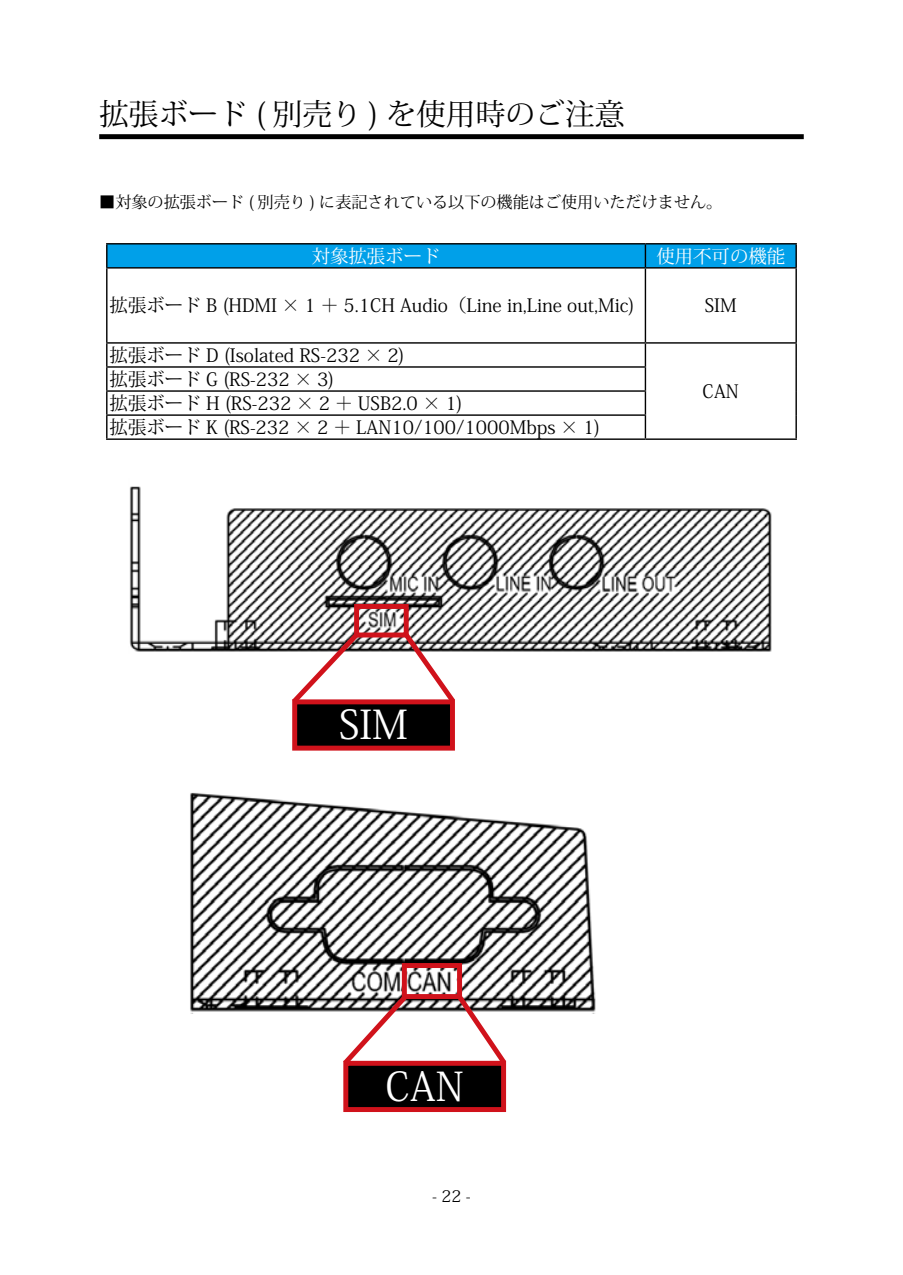
<style>
.page{position:relative;width:903px;height:1275px;background:#fff}
.page>*{position:absolute;margin:0;border:0;box-sizing:border-box;transform-origin:0 0}
.t1{font:39.73px "Koz Min Pro";color:#fff}
.t2{font:29.75px "Koz Min Pro";color:#000}
.t3{font:18.38px/24.2px "Koz Min Pro";color:#000}
.t4{font:18.38px "Koz Min Pro";color:#fff}
.t5{font:16.1px "Koz Min Pro";color:#000}
</style>
<div class="page">
<div style="left:99px;top:134px;width:705px;height:5px;background:#000"></div>
<img style="left:190px;top:792px;width:406px;height:221px">
<img style="left:129px;top:486px;width:643px;height:166px">
<hr style="left:106px;top:243px;width:539px;height:1px;background:#000">
<hr style="left:645px;top:243px;width:152px;height:1px;background:#000">
<div style="left:106px;top:244px;width:689px;height:23px;background:#00a0e9"></div>
<hr style="left:795px;top:244px;width:2px;height:23px;background:#000">
<hr style="left:106px;top:267px;width:539px;height:2px;background:#000">
<hr style="left:106px;top:269px;width:1px;height:73px;background:#000">
<hr style="left:645px;top:267px;width:152px;height:2px;background:#000">
<hr style="left:645px;top:269px;width:1px;height:73px;background:#000">
<hr style="left:795px;top:269px;width:2px;height:73px;background:#000">
<hr style="left:106px;top:342px;width:539px;height:2px;background:#000">
<hr style="left:645px;top:342px;width:152px;height:2px;background:#000">
<hr style="left:795px;top:344px;width:2px;height:23px;background:#000">
<hr style="left:106px;top:366px;width:540px;height:2px;background:#000">
<hr style="left:795px;top:367px;width:2px;height:24px;background:#000">
<hr style="left:106px;top:390px;width:540px;height:2px;background:#000">
<hr style="left:795px;top:391px;width:2px;height:24px;background:#000">
<hr style="left:106px;top:414px;width:540px;height:2px;background:#000">
<svg style="left:106px;top:344px;width:1px;height:94px"></svg>
<svg style="left:645px;top:344px;width:1px;height:94px"></svg>
<hr style="left:795px;top:415px;width:2px;height:23px;background:#000">
<hr style="left:106px;top:438px;width:539px;height:2px;background:#000">
<hr style="left:645px;top:438px;width:152px;height:2px;background:#000">
<div style="left:354px;top:604px;width:55px;height:33px;border:5px solid #d0121b"></div>
<div style="left:402px;top:963px;width:60px;height:36px;border:5px solid #d0121b"></div>
<svg style="left:287px;top:627px;width:77px;height:72px"></svg>
<svg style="left:399px;top:628px;width:61px;height:71px"></svg>
<div style="left:295px;top:702px;width:157px;height:46px;background:#000"></div>
<div style="left:292px;top:699px;width:163px;height:52px;border:5px solid #d0121b"></div>
<svg style="left:338px;top:990px;width:74px;height:71px"></svg>
<svg style="left:453px;top:990px;width:58px;height:79px"></svg>
<div style="left:346px;top:1063px;width:158px;height:46px;background:#000"></div>
<div style="left:343px;top:1061px;width:163px;height:51px;border:5px solid #d0121b"></div>
<h2 class="t2" style="left:99px;top:93px;width:527px">拡張ボード ( 別売り ) を使用時のご注意</h2>
<p class="t5" style="left:99px;top:191px;width:625px">■対象の拡張ボード ( 別売り ) に表記されている以下の機能はご使用いただけません。</p>
<p class="t4" style="left:312px;top:243px;width:130px">対象拡張ボード</p>
<p class="t3" style="left:110px;top:293px;width:526px">拡張ボード B (HDMI × 1 ＋ 5.1CH Audio（Line in,Line out,Mic)</p>
<p class="t3" style="left:110px;top:342px;width:297px">拡張ボード D (Isolated RS-232 × 2(拡張ボード G (RS-232 × 3(</p>
<p class="t3" style="left:110px;top:391px;width:492px">拡張ボード H (RS-232 × 2 ＋ USB2.0 × 1(<br>拡張ボード K (RS-232 × 2 ＋ LAN10/100/1000Mbps × 1(</p>
<p class="t4" style="left:656px;top:243px;width:130px">使用不可の機能</p>
<p class="t3" style="left:705px;top:293px;width:34px">SIM</p>
<p class="t3" style="left:703px;top:379px;width:38px">CAN</p>
<h1 class="t1" style="left:339px;top:697px;width:71px">SIM</h1>
<h1 class="t1" style="left:385px;top:1058px;width:80px">CAN</h1>
<p class="t5" style="left:432px;top:1185px;width:40px">-22-</p>
</div>
